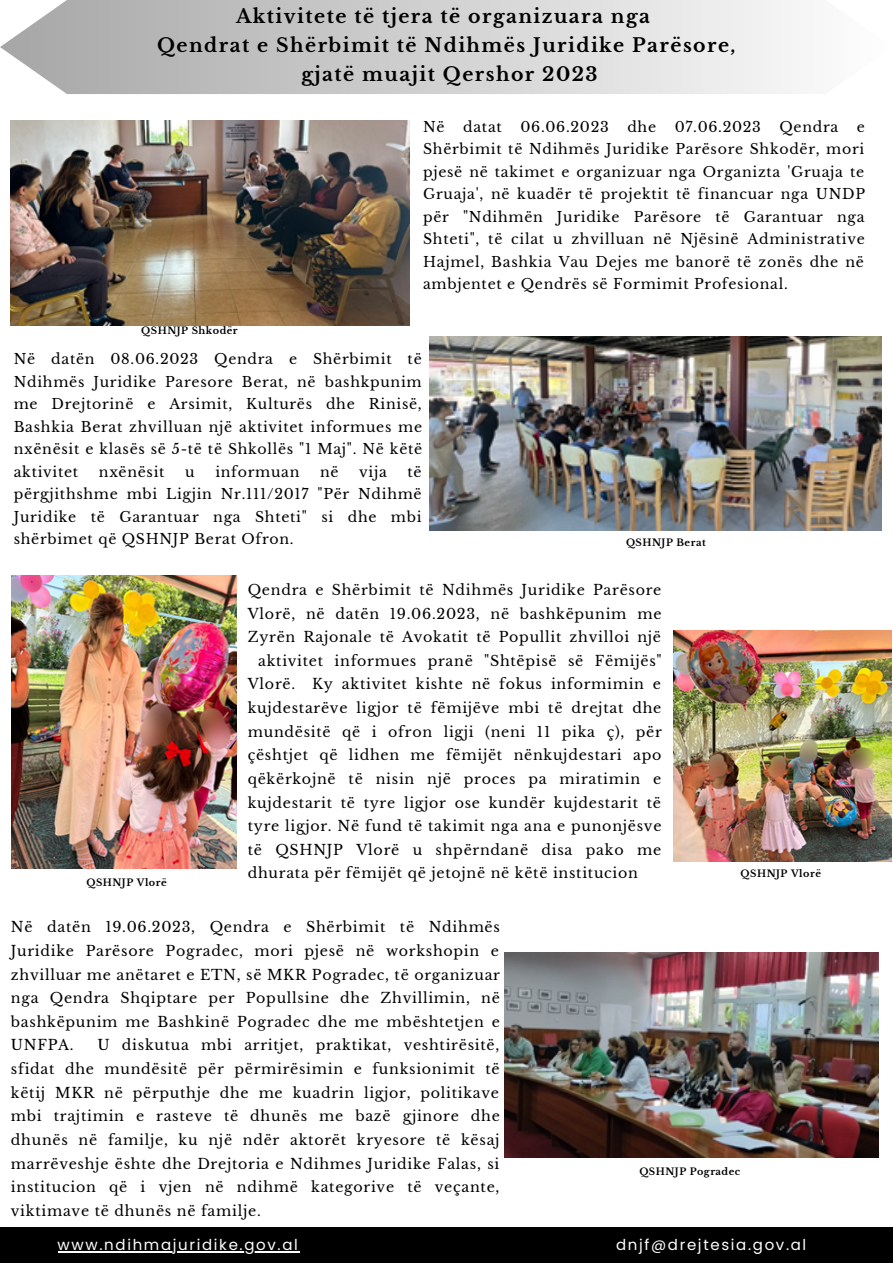
<style>
.page{position:relative;width:893px;height:1264px;background:#fff}
.page>*{position:absolute;margin:0;border:0;box-sizing:border-box;transform-origin:0 0}
.t1{font:700 18.9px "Libre Baskerville";letter-spacing:.075em;color:#000}
.t2{font:15px "Poppins";letter-spacing:.11em;color:#fff}
.t3{font:14.25px/23.5px "Libre Baskerville";letter-spacing:.05em;color:#000;text-align:justify}
.t4{font:14.1px/22.5px "Libre Baskerville";letter-spacing:.05em;color:#000;text-align:justify}
.t5{font:700 9.6px "Libre Baskerville";letter-spacing:.05em;color:#000}
</style>
<div class="page">
<svg style="left:0;top:0;width:792px;height:94px;background:#d0d0d0"></svg>
<img style="left:11px;top:120px;width:398px;height:205px">
<img style="left:429px;top:336px;width:452px;height:195px">
<img style="left:11px;top:575px;width:225px;height:293px">
<img style="left:673px;top:630px;width:218px;height:231px">
<img style="left:504px;top:952px;width:373px;height:205px">
<div style="left:0;top:1226px;width:892px;height:36px;background:#000"></div>
<hr style="left:58px;top:1251px;width:241px;height:1px;background:#fff">
<p class="t1" style="left:236px;top:4px;width:415px">Aktivitete të tjera të organizuara nga</p>
<p class="t1" style="left:157px;top:34px;width:580px">Qendrat e Shërbimit të Ndihmës Juridike Parësore,</p>
<p class="t1" style="left:301px;top:63px;width:297px">gjatë muajit Qershor 2023</p>
<p class="t5" style="left:141px;top:324px;width:98px">QSHNJP Shkodër</p>
<p class="t4" style="left:423px;top:116px;width:23px">Në</p>
<p class="t4" style="left:463px;top:116px;width:40px">datat</p>
<p class="t4" style="left:520px;top:116px;width:90px">06.06.2023</p>
<p class="t4" style="left:627px;top:116px;width:30px">dhe</p>
<p class="t4" style="left:674px;top:116px;width:88px">07.06.2023</p>
<p class="t4" style="left:779px;top:116px;width:60px">Qendra</p>
<p class="t4" style="left:423px;top:116px;width:443px;text-indent:434px">e Shërbimit të Ndihmës Juridike Parësore Shkodër, mori pjesë në takimet e organizuar nga Organizta 'Gruaja te Gruaja', në kuadër të projektit të financuar nga UNDP për "Ndihmën Juridike Parësore të Garantuar nga Shteti", të cilat u zhvilluan në Njësinë Administrative Hajmel, Bashkia Vau Dejes me banorë të zonës dhe në ambjentet e Qendrës së Formimit Profesional.</p>
<p class="t4" style="left:14px;top:348px;width:410px">Në datën 08.06.2023 Qendra e Shërbimit të Ndihmës Juridike Paresore Berat, në bashkpunim me Drejtorinë e Arsimit, Kulturës dhe Rinisë, Bashkia Berat zhvilluan një aktivitet informues me nxënësit e klasës së 5-të të Shkollës "1 Maj". Në këtë aktivitet</p>
<p class="t4" style="left:99px;top:460px;width:67px">nxënësit</p>
<p class="t4" style="left:185px;top:460px;width:11px">u</p>
<p class="t4" style="left:215px;top:460px;width:86px">informuan</p>
<p class="t4" style="left:320px;top:460px;width:20px">në</p>
<p class="t4" style="left:359px;top:460px;width:29px">vija</p>
<p class="t4" style="left:14px;top:460px;width:409px;text-indent:394px">të përgjithshme mbi Ligjin Nr.111/2017 "Për Ndihmë Juridike të Garantuar nga Shteti" si dhe mbi shërbimet që QSHNJP Berat Ofron.</p>
<p class="t5" style="left:626px;top:537px;width:81px">QSHNJP Berat</p>
<p class="t3" style="left:248px;top:578px;width:415px">Qendra e Shërbimit të Ndihmës Juridike Parësore</p>
<p class="t3" style="left:248px;top:602px;width:415px">Vlorë, në datën 19.06.2023, në bashkëpunim me</p>
<p class="t3" style="left:248px;top:625px;width:415px">Zyrën Rajonale të Avokatit të Popullit zhvilloi një</p>
<p class="t3" style="left:258px;top:649px;width:405px">aktivitet informues pranë "Shtëpisë së Fëmijës"</p>
<p class="t3" style="left:248px;top:672px;width:415px">Vlorë. Ky aktivitet kishte në fokus informimin e</p>
<p class="t3" style="left:248px;top:696px;width:415px">kujdestarëve ligjor të fëmijëve mbi të drejtat dhe</p>
<p class="t3" style="left:248px;top:720px;width:415px">mundësitë që i ofron ligji (neni 11 pika ç), për</p>
<p class="t3" style="left:248px;top:743px;width:415px">çështjet që lidhen me fëmijët nënkujdestari apo</p>
<p class="t3" style="left:248px;top:767px;width:415px">qëkërkojnë të nisin një proces pa miratimin e</p>
<p class="t3" style="left:248px;top:790px;width:414px">kujdestarit të tyre ligjor ose kundër kujdestarit të</p>
<p class="t3" style="left:248px;top:814px;width:415px">tyre ligjor. Në fund të takimit nga ana e punonjësve</p>
<p class="t3" style="left:248px;top:838px;width:415px">të QSHNJP Vlorë u shpërndanë disa pako me</p>
<p class="t3" style="left:248px;top:861px;width:391px">dhurata për fëmijët që jetojnë në këtë institucion</p>
<p class="t3" style="left:11px;top:915px;width:490px">Në datën 19.06.2023, Qendra e Shërbimit të Ndihmës Juridike Parësore Pogradec, mori pjesë në workshopin e zhvilluar me anëtaret e ETN, së MKR Pogradec, të organizuar nga Qendra Shqiptare per Popullsine dhe Zhvillimin, në bashkëpunim me Bashkinë Pogradec dhe me mbështetjen e UNFPA.</p>
<p class="t5" style="left:740px;top:867px;width:82px">QSHNJP Vlorë</p>
<p class="t5" style="left:86px;top:876px;width:82px">QSHNJP Vlorë</p>
<p class="t3" style="left:11px;top:1033px;width:490px;text-indent:86px">U diskutua mbi arritjet, praktikat, veshtirësitë, sfidat dhe mundësitë për përmirësimin e funksionimit të këtij MKR në përputhje dhe me kuadrin ligjor, politikave mbi trajtimin e rasteve të dhunës me bazë gjinore dhe dhunës në familje, ku një ndër aktorët kryesore të kësaj marrëveshje ështe dhe Drejtoria e Ndihmes Juridike Falas, si institucion që i vjen në ndihmë kategorive të veçante, viktimave të dhunës në familje.</p>
<p class="t5" style="left:639px;top:1165px;width:102px">QSHNJP Pogradec</p>
<p class="t2" style="left:58px;top:1234px;width:242px">www.ndihmajuridike.gov.al</p>
<p class="t2" style="left:616px;top:1234px;width:192px">dnjf@drejtesia.gov.al</p>
</div>
